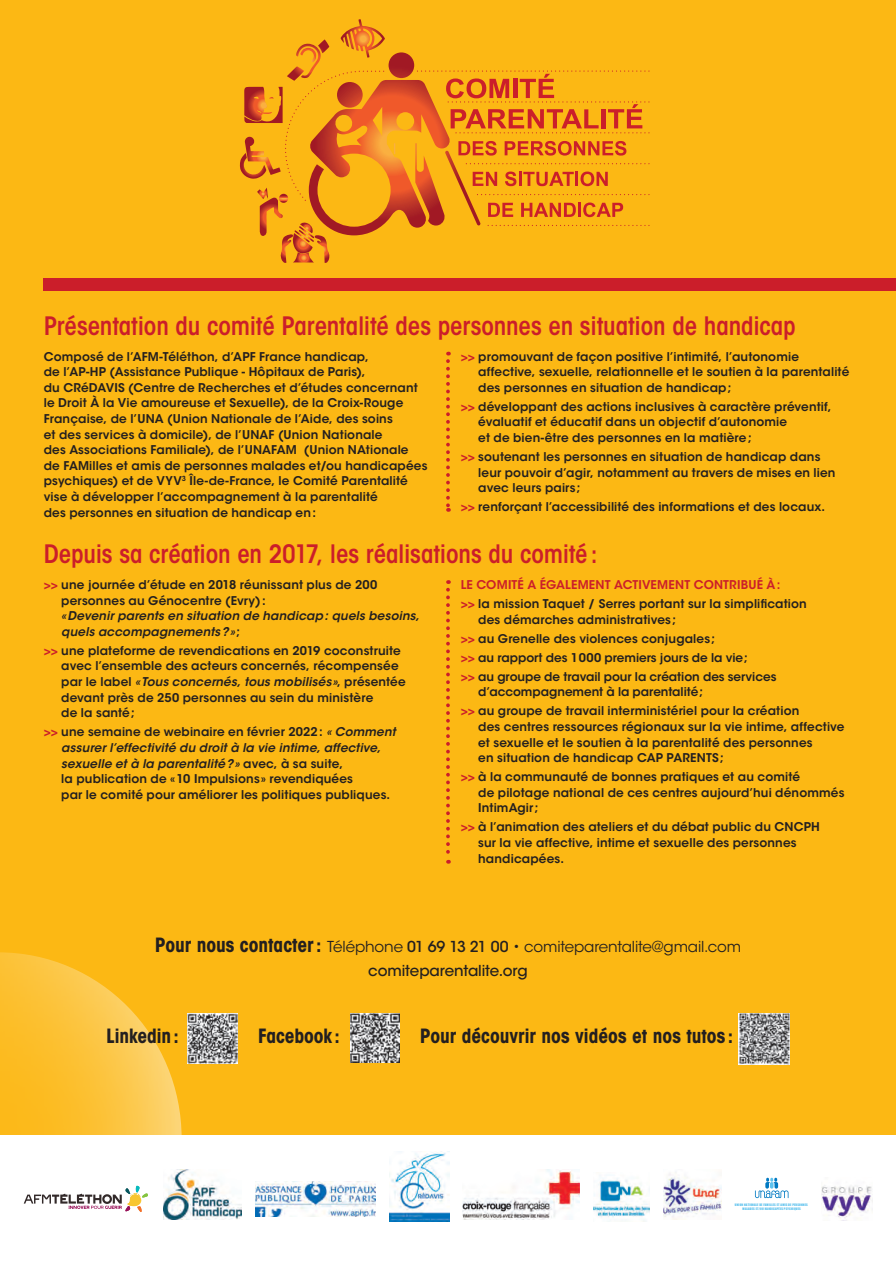
<style>
.page{position:relative;width:896px;height:1266px;background:#fff}
.page>*{position:absolute;margin:0;border:0;box-sizing:border-box;transform-origin:0 0}
.t1{font:600 condensed 25.2px "ITC Avant Garde Std";letter-spacing:-.005em;color:#cb1e2a}
.t2{font:700 condensed 19.5px "ITC Avant Garde Std";letter-spacing:-.005em;color:#231f20}
.t3{font:15px/24px "ITC Avant Garde Std";letter-spacing:-.005em;color:#231f20;text-align:center}
.t4{font:600 12px/15.6px "ITC Avant Garde Std";letter-spacing:.01em;color:#231f20}
.t5{font:italic 600 12px/15.6px "ITC Avant Garde Std";letter-spacing:.015em;color:#231f20}
.t6{font:3.15px/3.8px "Impact";letter-spacing:.05em;color:#5dc2ee;text-align:center}
.s1{color:#cb1e2a}
.s2{font-style:normal}
.s3{font-style:italic}
.s4{font-weight:700;font-stretch:condensed;font-size:19.5px}
.s5{font-weight:500}
</style>
<div class="page">
<div style="left:0;top:0;width:895px;height:1265px;background:#fcb814"></div>
<div style="left:0;top:950px;width:183px;height:315px;background:#fff;opacity:.75"></div>
<img style="left:187px;top:1013px;width:51px;height:50px">
<img style="left:350px;top:1013px;width:49px;height:49px">
<img style="left:738px;top:1013px;width:51px;height:51px">
<div style="left:0;top:1135px;width:895px;height:130px;background:#fff"></div>
<svg style="left:239px;top:19px;width:411px;height:244px"></svg>
<div style="left:44px;top:278px;width:851px;height:12px;background:#cb1e2a"></div>
<img style="left:389px;top:1151px;width:60px;height:70px">
<img style="left:163px;top:1169px;width:79px;height:50px">
<img style="left:463px;top:1169px;width:116px;height:50px">
<svg style="left:24px;top:1185px;width:124px;height:27px"></svg>
<img style="left:821px;top:1185px;width:51px;height:34px">
<img style="left:255px;top:1181px;width:120px;height:35px">
<img style="left:663px;top:1173px;width:58px;height:46px">
<svg style="left:754px;top:1177px;width:34px;height:21px"></svg>
<img style="left:593px;top:1178px;width:56px;height:43px">
<svg style="left:446px;top:361px;width:4px;height:150px"></svg>
<svg style="left:446px;top:580px;width:4px;height:283px"></svg>
<h1 class="t1" style="left:44px;top:310px;width:753px">Présentation du comité Parentalité des personnes en situation de handicap</h1>
<p class="t4" style="left:44px;top:348px;width:385px">Composé de l’AFM-Téléthon, d’APF France handicap,<br>de l’AP-HP (Assistance Publique - Hôpitaux de Paris),<br>du CRéDAVIS (Centre de Recherches et d’études concernant le Droit À la Vie amoureuse et Sexuelle), de la Croix-Rouge Française, de l’UNA (Union Nationale de l’Aide, des soins<br>et des services à domicile), de l’UNAF (Union Nationale<br>des Associations Familiale), de l’UNAFAM (Union NAtionale de FAMilles et amis de personnes malades et/ou handicapées psychiques) et de VYV<sup>3</sup> Île-de-France, le Comité Parentalité vise à développer l’accompagnement à la parentalité<br>des personnes en situation de handicap en:</p>
<p class="t4" style="left:478px;top:348px;width:372px;text-indent:-18px"><span class="s1">&gt;&gt;</span> promouvant de façon positive l’intimité, l’autonomie affective, sexuelle, relationnelle et le soutien à la parentalité des personnes en situation de handicap;</p>
<p class="t4" style="left:478px;top:398px;width:354px;text-indent:-18px"><span class="s1">&gt;&gt;</span> développant des actions inclusives à caractère préventif, évaluatif et éducatif dans un objectif d’autonomie<br>et de bien-être des personnes en la matière;</p>
<p class="t4" style="left:478px;top:449px;width:359px;text-indent:-18px"><span class="s1">&gt;&gt;</span> soutenant les personnes en situation de handicap dans leur pouvoir d’agir, notamment au travers de mises en lien avec leurs pairs;</p>
<p class="t4" style="left:460px;top:499px;width:366px"><span class="s1">&gt;&gt;</span> renforçant l’accessibilité des informations et des locaux.</p>
<h1 class="t1" style="left:44px;top:538px;width:555px">Depuis sa création en 2017, les réalisations du comité :</h1>
<p class="t4" style="left:61px;top:577px;width:318px;text-indent:-18px"><span class="s1">&gt;&gt;</span> une journée d’étude en 2018 réunissant plus de 200 personnes au Génocentre (Evry):</p>
<p class="t5" style="left:61px;top:608px;width:360px">«Devenir parents en situation de handicap: quels besoins, quels accompagnements?»<span class="s2">;</span></p>
<p class="t4" style="left:61px;top:642px;width:346px;text-indent:-18px"><span class="s1">&gt;&gt;</span> une plateforme de revendications en 2019 coconstruite avec l’ensemble des acteurs concernés, récompensée par le label <span class="s3">«Tous concernés, tous mobilisés»</span>, présentée devant près de 250 personnes au sein du ministère<br>de la santé;</p>
<p class="t4" style="left:61px;top:724px;width:336px;text-indent:-18px"><span class="s1">&gt;&gt;</span> une semaine de webinaire en février 2022: <span class="s3">« Comment assurer l’effectivité du droit à la vie intime, affective, sexuelle et à la parentalité?»</span> avec, à sa suite,<br>la publication de «10 Impulsions» revendiquées<br>par le comité pour améliorer les politiques publiques.</p>
<p class="t4" style="left:460px;top:575px;width:347px;line-height:19px"><span class="s1">LE COMITÉ A ÉGALEMENT ACTIVEMENT CONTRIBUÉ À:<br>&gt;&gt;</span> la mission Taquet / Serres portant sur la simplification</p>
<p class="t4" style="left:460px;top:609px;width:317px;line-height:19px;text-indent:18px">des démarches administratives;<br><span class="s1">&gt;&gt;</span> au Grenelle des violences conjugales;<br><span class="s1">&gt;&gt;</span> au rapport des 1000 premiers jours de la vie;<br><span class="s1">&gt;&gt;</span> au groupe de travail pour la création des services</p>
<p class="t4" style="left:460px;top:682px;width:340px;line-height:19px;text-indent:18px">d’accompagnement à la parentalité;<br><span class="s1">&gt;&gt;</span> au groupe de travail interministériel pour la création</p>
<p class="t4" style="left:478px;top:718px;width:368px">des centres ressources régionaux sur la vie intime, affective et sexuelle et le soutien à la parentalité des personnes<br>en situation de handicap CAP PARENTS;</p>
<p class="t4" style="left:478px;top:769px;width:368px;text-indent:-18px"><span class="s1">&gt;&gt;</span> à la communauté de bonnes pratiques et au comité<br>de pilotage national de ces centres aujourd’hui dénommés<br>IntimAgir;</p>
<p class="t4" style="left:478px;top:819px;width:343px;text-indent:-18px"><span class="s1">&gt;&gt;</span> à l’animation des ateliers et du débat public du CNCPH sur la vie affective, intime et sexuelle des personnes handicapées.</p>
<p class="t3" style="left:155px;top:934px;width:587px"><span class="s4">Pour nous contacter:</span> Téléphone <span class="s5">01 69 13 21 00</span> • comiteparentalite@gmail.com <span class="s5">comiteparentalite.org</span></p>
<h2 class="t2" style="left:106px;top:1023px;width:74px">Linkedin:</h2>
<h2 class="t2" style="left:258px;top:1023px;width:83px">Facebook :</h2>
<h2 class="t2" style="left:420px;top:1023px;width:315px">Pour découvrir nos vidéos et nos tutos :</h2>
<p class="t6" style="left:734px;top:1202px;width:74px">UNION NATIONALE DE FAMILLES ET AMIS DE PERSONNES<br>MALADES ET/OU HANDICAPÉES PSYCHIQUES</p>
</div>
